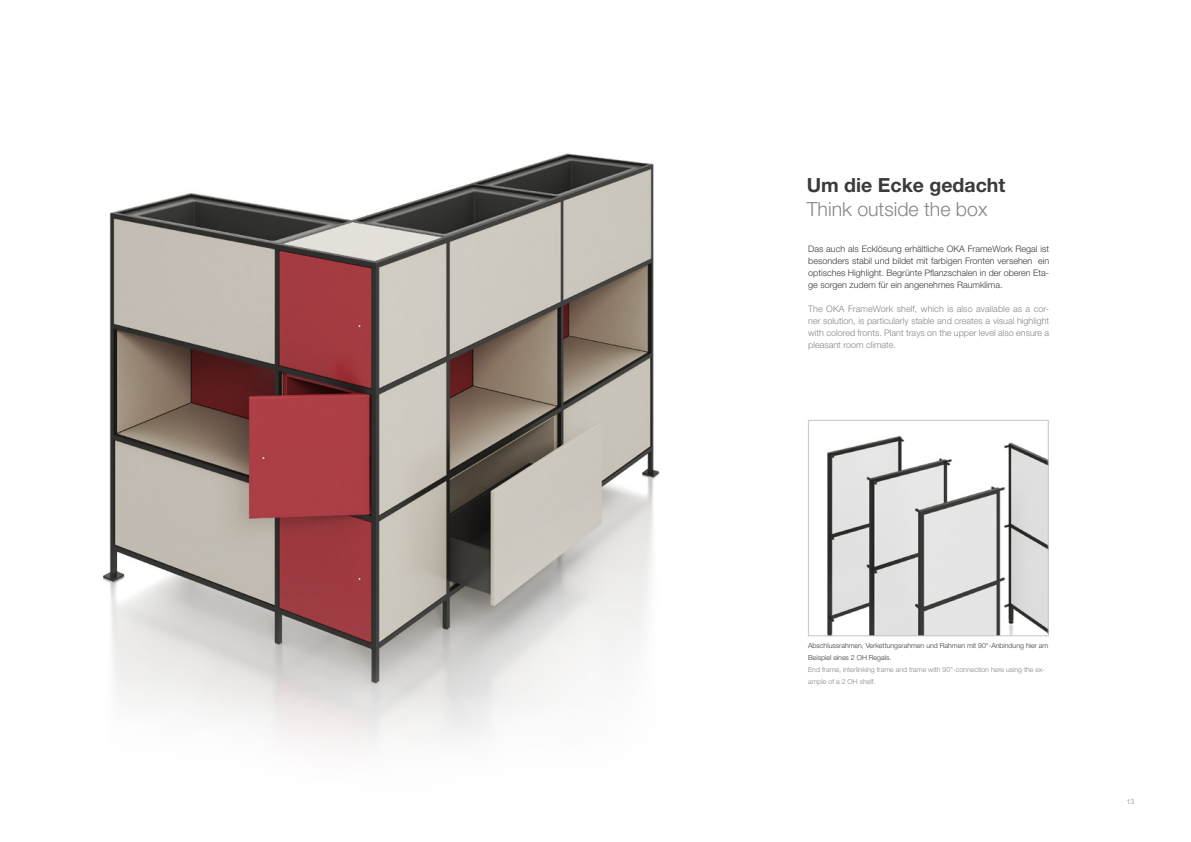
<style>
.page{position:relative;width:1191px;height:842px;background:#fff}
.page>*{position:absolute;margin:0;border:0;box-sizing:border-box;transform-origin:0 0}
.t1{font:300 19.5px "Helvetica Neue LT Pro";color:#868786}
.t2{font:700 19.5px "Helvetica Neue LT Pro";color:#3a3a39}
.t3{font:300 9px/12px "Helvetica Neue LT Pro";color:#3a3a39;text-align:justify}
.t4{font:300 9px/12px "Helvetica Neue LT Pro";color:#868786;text-align:justify}
.t5{font:300 7px/12px "Helvetica Neue LT Pro";color:#3a3a39}
.t6{font:300 7px/12px "Helvetica Neue LT Pro";color:#868786}
</style>
<div class="page">
<img style="left:102px;top:153px;width:558px;height:596px">
<img style="left:827px;top:435px;width:219px;height:199px">
<div style="left:808px;top:420px;width:240px;height:216px;border:1px solid #c5c6c6"></div>
<h1 class="t2" style="left:806px;top:173px;width:200px">Um die Ecke gedacht</h1>
<h1 class="t1" style="left:806px;top:197px;width:182px">Think outside the box</h1>
<p class="t3" style="left:808px;top:243px;width:242px">Das auch als Ecklösung erhältliche OKA FrameWork Regal ist besonders stabil und bildet mit farbigen Fronten versehen ein optisches Highlight. Begrünte Pflanzschalen in der oberen Eta&shy;ge sorgen zudem für ein angenehmes Raumklima.</p>
<p class="t4" style="left:808px;top:303px;width:242px">The OKA FrameWork shelf, which is also available as a cor&shy;ner solution, is particularly stable and creates a visual highlight with colored fronts. Plant trays on the upper level also ensure a pleasant room climate.</p>
<p class="t5" style="left:808px;top:639px;width:242px">Abschlussrahmen, Verkettungsrahmen und Rahmen mit 90°-Anbindung hier am<br>Beispiel eines 2 OH Regals.</p>
<p class="t6" style="left:808px;top:663px;width:238px">End frame, interlinking frame and frame with 90°-connection here using the ex&shy;ample of a 2 OH shelf.</p>
<p class="t6" style="left:1126px;top:795px;width:9px">13</p>
</div>
